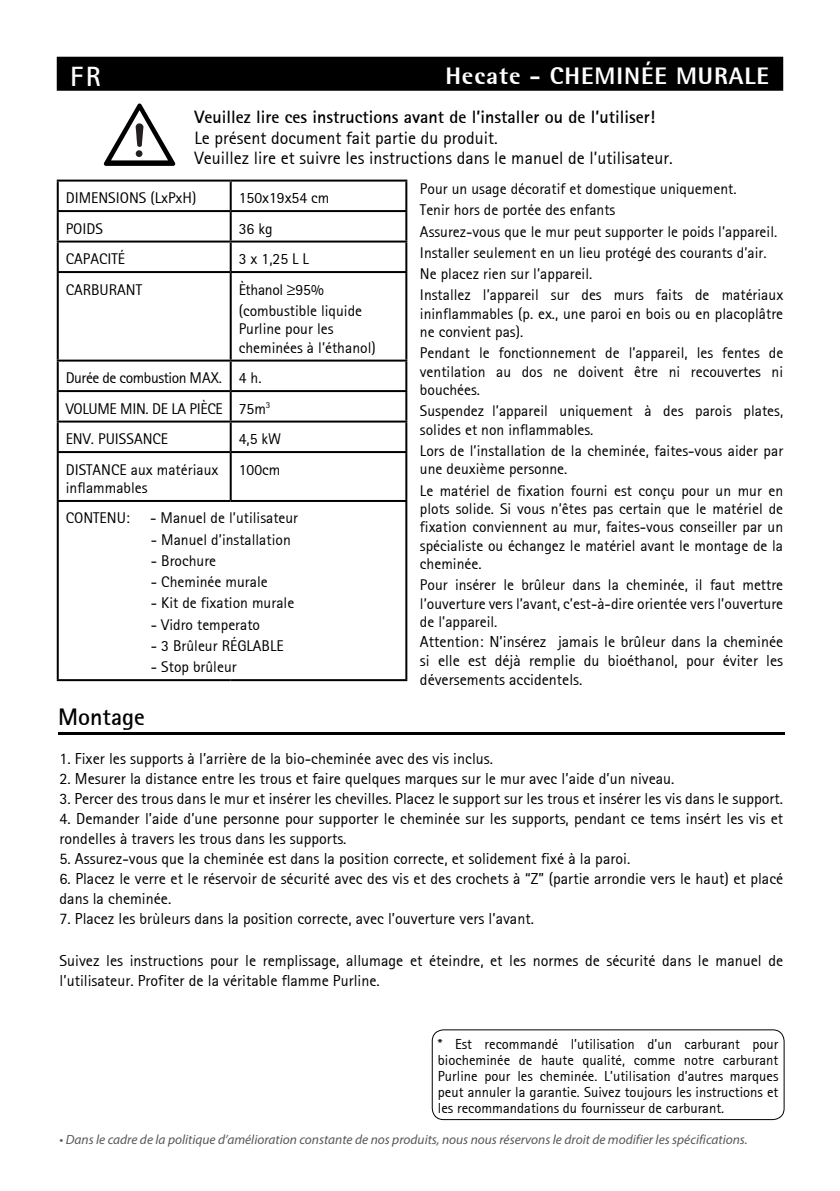
<style>
.page{position:relative;width:840px;height:1191px;background:#fff}
.page>*{position:absolute;margin:0;border:0;box-sizing:border-box;transform-origin:0 0}
.t1{font:700 28px "AT Rotis Sans Serif";color:#fff}
.t2{font:800 24px "AT Rotis Semi Sans";letter-spacing:.04em;color:#fff}
.t3{font:700 24px "AT Rotis Sans Serif";color:#000}
.t4{font:18px/20px "AT Rotis Sans Serif";color:#000}
.t5{font:700 18px "AT Rotis Sans Serif";color:#000}
.t6{font:16px/19.2px "AT Rotis Sans Serif";color:#000}
.t7{font:15.6px/18.4px "AT Rotis Sans Serif";color:#000}
.t8{font:15.6px/30.4px "AT Rotis Sans Serif";letter-spacing:-.02em;color:#000}
.t9{font:14.6px/16px "AT Rotis Sans Serif";color:#000;text-align:justify}
.t10{font:italic 13.4px "Myriad Pro";color:#58585a}
</style>
<div class="page">
<hr style="left:57px;top:180px;width:173px;height:2px;background:#000">
<hr style="left:57px;top:182px;width:2px;height:28px;background:#000">
<hr style="left:230px;top:180px;width:177px;height:2px;background:#000">
<hr style="left:229px;top:182px;width:2px;height:28px;background:#000">
<hr style="left:405px;top:182px;width:2px;height:28px;background:#000">
<hr style="left:57px;top:210px;width:173px;height:2px;background:#000">
<hr style="left:57px;top:212px;width:2px;height:28px;background:#000">
<hr style="left:230px;top:210px;width:177px;height:2px;background:#000">
<hr style="left:229px;top:212px;width:2px;height:28px;background:#000">
<hr style="left:405px;top:212px;width:2px;height:28px;background:#000">
<hr style="left:57px;top:240px;width:173px;height:2px;background:#000">
<hr style="left:57px;top:242px;width:2px;height:29px;background:#000">
<hr style="left:230px;top:240px;width:177px;height:2px;background:#000">
<hr style="left:229px;top:242px;width:2px;height:29px;background:#000">
<hr style="left:405px;top:242px;width:2px;height:29px;background:#000">
<hr style="left:57px;top:271px;width:173px;height:2px;background:#000">
<hr style="left:57px;top:273px;width:2px;height:86px;background:#000">
<hr style="left:230px;top:271px;width:177px;height:2px;background:#000">
<hr style="left:229px;top:273px;width:2px;height:86px;background:#000">
<hr style="left:405px;top:273px;width:2px;height:86px;background:#000">
<hr style="left:57px;top:359px;width:173px;height:2px;background:#000">
<hr style="left:57px;top:361px;width:2px;height:29px;background:#000">
<hr style="left:230px;top:359px;width:177px;height:2px;background:#000">
<hr style="left:229px;top:361px;width:2px;height:29px;background:#000">
<hr style="left:405px;top:361px;width:2px;height:29px;background:#000">
<hr style="left:57px;top:390px;width:173px;height:2px;background:#000">
<hr style="left:57px;top:392px;width:2px;height:28px;background:#000">
<hr style="left:230px;top:390px;width:177px;height:2px;background:#000">
<hr style="left:229px;top:392px;width:2px;height:28px;background:#000">
<hr style="left:405px;top:392px;width:2px;height:28px;background:#000">
<hr style="left:57px;top:420px;width:173px;height:2px;background:#000">
<hr style="left:57px;top:422px;width:2px;height:29px;background:#000">
<hr style="left:230px;top:420px;width:177px;height:2px;background:#000">
<hr style="left:229px;top:422px;width:2px;height:29px;background:#000">
<hr style="left:405px;top:422px;width:2px;height:29px;background:#000">
<hr style="left:57px;top:451px;width:173px;height:2px;background:#000">
<hr style="left:57px;top:453px;width:2px;height:47px;background:#000">
<hr style="left:230px;top:451px;width:177px;height:2px;background:#000">
<hr style="left:229px;top:453px;width:2px;height:47px;background:#000">
<hr style="left:405px;top:453px;width:2px;height:47px;background:#000">
<hr style="left:57px;top:500px;width:173px;height:2px;background:#000">
<hr style="left:57px;top:502px;width:2px;height:177px;background:#000">
<hr style="left:230px;top:500px;width:177px;height:2px;background:#000">
<hr style="left:405px;top:502px;width:2px;height:177px;background:#000">
<hr style="left:57px;top:679px;width:173px;height:2px;background:#000">
<hr style="left:230px;top:679px;width:177px;height:2px;background:#000">
<svg style="left:104px;top:103px;width:71px;height:63px"></svg>
<hr style="left:58px;top:732px;width:726px;height:3px;background:#000">
<div style="left:58px;top:58px;width:723px;height:32px;background:#000"></div>
<div style="left:57px;top:57px;width:725px;height:34px;border:2px solid #000"></div>
<div style="left:431px;top:1029px;width:353px;height:91px;border:1px solid #000;border-radius:11px"></div>
<h1 class="t1" style="left:70px;top:59px;width:32px">FR</h1>
<h2 class="t2" style="left:445px;top:61px;width:325px">Hecate - CHEMINÉE MURALE</h2>
<p class="t5" style="left:194px;top:105px;width:462px">Veuillez lire ces instructions avant de l’installer ou de l’utiliser!</p>
<p class="t4" style="left:194px;top:128px;width:479px">Le présent document fait partie du produit.<br>Veuillez lire et suivre les instructions dans le manuel de l’utilisateur.</p>
<p class="t7" style="left:66px;top:188px;width:132px">DIMENSIONS (LxPxH)</p>
<p class="t7" style="left:238px;top:188px;width:92px">150x19x54 cm</p>
<p class="t7" style="left:66px;top:219px;width:39px">POIDS</p>
<p class="t7" style="left:238px;top:219px;width:35px">36 kg</p>
<p class="t7" style="left:66px;top:249px;width:61px">CAPACITÉ</p>
<p class="t7" style="left:238px;top:249px;width:72px">3 x 1,25 L L</p>
<p class="t7" style="left:66px;top:280px;width:78px">CARBURANT</p>
<p class="t7" style="left:238px;top:278px;width:125px;line-height:21.2px">Èthanol ≥95% (combustible liquide</p>
<p class="t7" style="left:238px;top:319px;width:138px">Purline pour les cheminées à l’éthanol)</p>
<p class="t8" style="left:66px;top:362px;width:206px">Durée de combustion MAX. 4 h.<br>VOLUME MIN. DE LA PIÈCE 75m<sup>3<br></sup>ENV. PUISSANCE</p>
<p class="t7" style="left:238px;top:429px;width:44px">4,5 kW</p>
<p class="t7" style="left:66px;top:460px;width:154px">DISTANCE aux matériaux inflammables</p>
<p class="t7" style="left:238px;top:460px;width:43px">100cm</p>
<p class="t7" style="left:66px;top:509px;width:66px">CONTENU:</p>
<p class="t7" style="left:150px;top:509px;width:149px">- Manuel de l’utilisateur</p>
<p class="t7" style="left:151px;top:530px;width:141px">- Manuel d’installation</p>
<p class="t7" style="left:151px;top:551px;width:67px">- Brochure</p>
<p class="t7" style="left:151px;top:572px;width:118px">- Cheminée murale</p>
<p class="t7" style="left:151px;top:594px;width:145px">- Kit de fixation murale</p>
<p class="t7" style="left:151px;top:615px;width:111px">- Vidro temperato</p>
<p class="t7" style="left:151px;top:636px;width:134px">- 3 Brûleur RÉGLABLE</p>
<p class="t7" style="left:151px;top:657px;width:87px">- Stop brûleur</p>
<h2 class="t3" style="left:58px;top:701px;width:88px">Montage</h2>
<p class="t7" style="left:420px;top:178px;width:364px;line-height:21.2px">Pour un usage décoratif et domestique uniquement.<br>Tenir hors de portée des enfants<br>Assurez-vous que le mur peut supporter le poids l’appareil.<br>Installer seulement en un lieu protégé des courants d’air.<br>Ne placez rien sur l’appareil.<br>Installez l’appareil sur des murs faits de matériaux</p>
<p class="t7" style="left:420px;top:304px;width:364px">ininflammables (p. ex., une paroi en bois ou en placoplâtre ne convient pas).</p>
<p class="t7" style="left:420px;top:344px;width:364px;text-align:justify">Pendant le fonctionnement de l’appareil, les fentes de ventilation au dos ne doivent être ni recouvertes ni bouchées.</p>
<p class="t7" style="left:420px;top:402px;width:364px">Suspendez l’appareil uniquement à des parois plates, solides et non inflammables.</p>
<p class="t7" style="left:420px;top:441px;width:364px">Lors de l’installation de la cheminée, faites-vous aider par une deuxième personne.</p>
<p class="t7" style="left:420px;top:481px;width:364px;text-align:justify">Le matériel de fixation fourni est conçu pour un mur en plots solide. Si vous n’êtes pas certain que le matériel de fixation conviennent au mur, faites-vous conseiller par un spécialiste ou échangez le matériel avant le montage de la cheminée.</p>
<p class="t7" style="left:420px;top:576px;width:364px;text-align:justify">Pour insérer le brûleur dans la cheminée, il faut mettre l’ouverture vers l’avant, c’est-à-dire orientée vers l’ouverture de l’appareil.</p>
<p class="t6" style="left:420px;top:631px;width:364px;text-align:justify">Attention: N’insérez jamais le brûleur dans la cheminée si elle est déjà remplie du bioéthanol, pour éviter les déversements accidentels.</p>
<p class="t6" style="left:59px;top:749px;width:435px">1. Fixer les supports à l’arrière de la bio-cheminée avec des vis inclus.</p>
<p class="t6" style="left:59px;top:769px;width:616px">2. Mesurer la distance entre les trous et faire quelques marques sur le mur avec l’aide d’un niveau.</p>
<p class="t6" style="left:59px;top:789px;width:724px">3. Percer des trous dans le mur et insérer les chevilles. Placez le support sur les trous et insérer les vis dans le support.</p>
<p class="t6" style="left:59px;top:809px;width:724px;line-height:20px">4. Demander l’aide d’une personne pour supporter le cheminée sur les supports, pendant ce tems insért les vis et rondelles à travers les trous dans les supports.</p>
<p class="t6" style="left:59px;top:849px;width:572px">5. Assurez-vous que la cheminée est dans la position correcte, et solidement fixé à la paroi.</p>
<p class="t6" style="left:59px;top:869px;width:724px">6. Placez le verre et le réservoir de sécurité avec des vis et des crochets à “Z” (partie arrondie vers le haut) et placé dans la cheminée.</p>
<p class="t6" style="left:59px;top:908px;width:475px">7. Placez les brùleurs dans la position correcte, avec l’ouverture vers l’avant.</p>
<p class="t6" style="left:59px;top:950px;width:724px;line-height:20px">Suivez les instructions pour le remplissage, allumage et éteindre, et les normes de sécurité dans le manuel de l’utilisateur. Profiter de la véritable flamme Purline.</p>
<p class="t9" style="left:437px;top:1036px;width:342px">* Est recommandé l’utilisation d’un carburant pour biocheminée de haute qualité, comme notre carburant Purline pour les cheminée. L’utilisation d’autres marques peut annuler la garantie. Suivez toujours les instructions et les recommandations du fournisseur de carburant.</p>
<p class="t10" style="left:59px;top:1131px;width:689px">• Dans le cadre de la politique d’amélioration constante de nos produits, nous nous réservons le droit de modifier les spécifications.</p>
</div>
